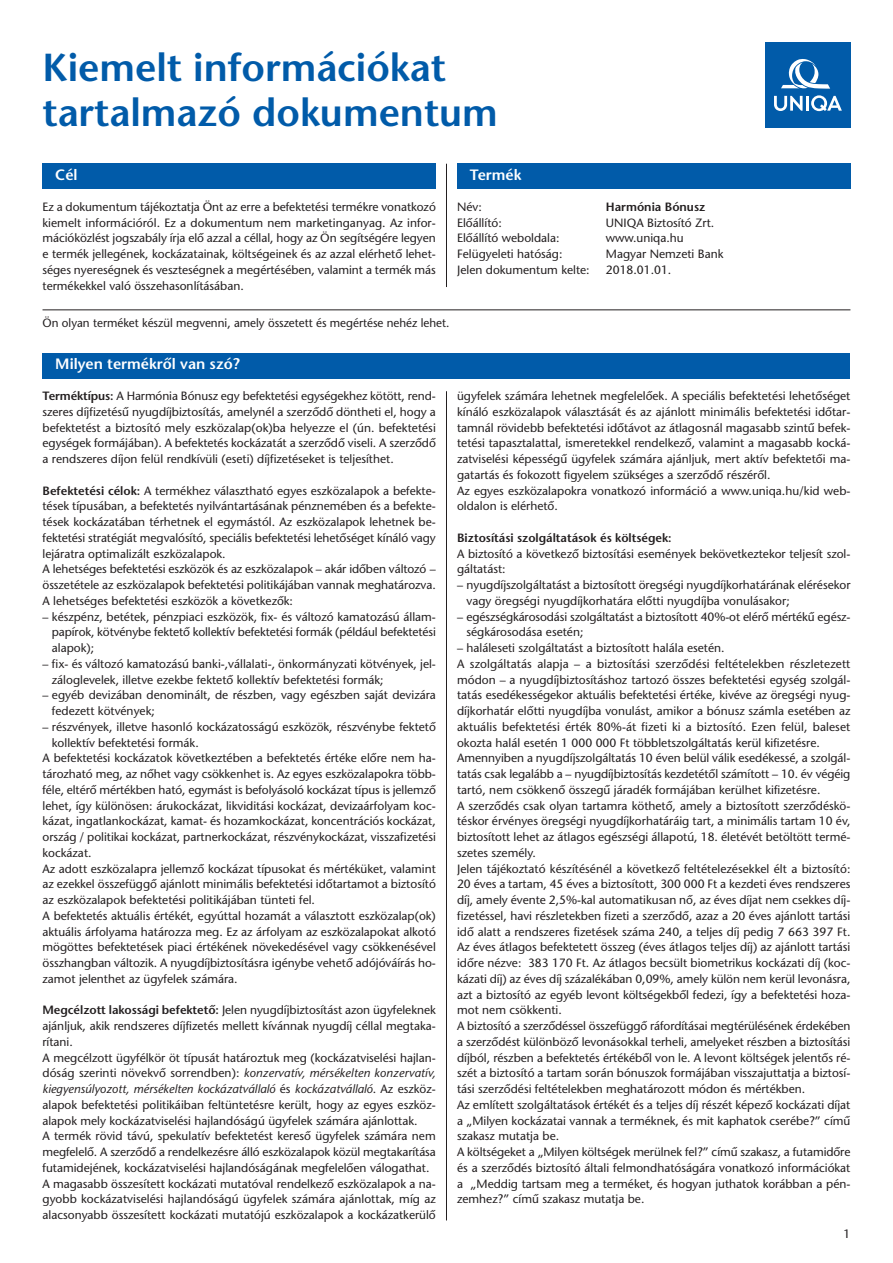
<style>
.page{position:relative;width:893px;height:1263px;background:#fff}
.page>*{position:absolute;margin:0;border:0;box-sizing:border-box;transform-origin:0 0}
.t1{font:600 39px/45px "Stone Sans M";color:#015ba9}
.t2{font:600 15px "Stone Sans M";color:#fff}
.t3{font:12px/15.8px "Stone Sans M";color:#231f20}
.t4{font:600 12px "Stone Sans M";color:#231f20}
.s1{font-weight:600}
.s2{font-style:italic}
</style>
<div class="page">
<div style="left:43px;top:164px;width:393px;height:25px;background:#015ba9"></div>
<div style="left:457px;top:164px;width:393px;height:25px;background:#015ba9"></div>
<div style="left:43px;top:353px;width:807px;height:25px;background:#015ba9"></div>
<hr style="left:446px;top:391px;width:1px;height:829px;background:#231f20">
<hr style="left:446px;top:164px;width:1px;height:123px;background:#231f20">
<div style="left:765px;top:43px;width:85px;height:85px;background:#015ba9"></div>
<svg style="left:774px;top:96px;width:29px;height:15px"></svg>
<hr style="left:806px;top:96px;width:3px;height:15px;background:#fff">
<svg style="left:811px;top:95px;width:31px;height:16px"></svg>
<svg style="left:781px;top:59px;width:49px;height:30px"></svg>
<hr style="left:43px;top:309px;width:807px;height:1px;background:#231f20">
<h1 class="t1" style="left:43px;top:49px;width:457px">Kiemelt információkat tartalmazó dokumentum</h1>
<p class="t2" style="left:55px;top:169px;width:24px">Cél</p>
<p class="t3" style="left:43px;top:200px;width:395px;text-align:justify">Ez a dokumentum tájékoztatja Önt az erre a befektetési termékre vonatkozó kiemelt információról. Ez a dokumentum nem marketinganyag. Az infor&shy;mációközlést jogszabály írja elő azzal a céllal, hogy az Ön segítségére legyen e termék jellegének, kockázatainak, költségeinek és az azzal elérhető lehet&shy;séges nyereségnek és veszteségnek a megértésében, valamint a termék más termékekkel való összehasonlításában.</p>
<p class="t2" style="left:470px;top:169px;width:53px">Termék</p>
<p class="t3" style="left:457px;top:200px;width:26px">Név:</p>
<p class="t4" style="left:606px;top:202px;width:101px">Harmónia Bónusz</p>
<p class="t3" style="left:457px;top:216px;width:46px">Előállító:</p>
<p class="t3" style="left:606px;top:216px;width:110px">UNIQA Biztosító Zrt.</p>
<p class="t3" style="left:457px;top:232px;width:104px">Előállító weboldala:</p>
<p class="t3" style="left:606px;top:232px;width:79px">www.uniqa.hu</p>
<p class="t3" style="left:457px;top:247px;width:107px">Felügyeleti hatóság:</p>
<p class="t3" style="left:606px;top:247px;width:119px">Magyar Nemzeti Bank</p>
<p class="t3" style="left:457px;top:263px;width:134px">Jelen dokumentum kelte:</p>
<p class="t3" style="left:606px;top:263px;width:67px">2018.01.01.</p>
<p class="t3" style="left:43px;top:316px;width:408px">Ön olyan terméket készül megvenni, amely összetett és megértése nehéz lehet.</p>
<p class="t2" style="left:55px;top:358px;width:186px">Milyen termékről van szó?</p>
<p class="t3" style="left:43px;top:389px;width:395px;text-align:justify"><span class="s1">Terméktípus:</span> A Harmónia Bónusz egy befektetési egységekhez kötött, rend&shy;szeres díjfizetésű nyugdíjbiztosítás, amelynél a szerződő döntheti el, hogy a befektetést a biztosító mely eszközalap(ok)ba helyezze el (ún. befektetési egységek formájában). A befektetés kockázatát a szerződő viseli. A szerződő a rendszeres díjon felül rendkívüli (eseti) díjfizetéseket is teljesíthet.</p>
<p class="t3" style="left:43px;top:484px;width:395px"><span class="s1">Befektetési célok:</span> A termékhez választható egyes eszközalapok a befekte&shy;tések típusában, a befektetés nyilvántartásának pénznemében és a befekte&shy;tések kockázatában térhetnek el egymástól. Az eszközalapok lehetnek be&shy;fektetési stratégiát megvalósító, speciális befektetési lehetőséget kínáló vagy lejáratra optimalizált eszközalapok.<br>A lehetséges befektetési eszközök és az eszközalapok – akár időben változó – összetétele az eszközalapok befektetési politikájában vannak meghatározva.<br>A lehetséges befektetési eszközök a következők:</p>
<p class="t3" style="left:52px;top:610px;width:386px;text-align:justify;text-indent:-9px">– készpénz, betétek, pénzpiaci eszközök, fix- és változó kamatozású állam&shy;papírok, kötvénybe fektető kollektív befektetési formák (például befektetési alapok);</p>
<p class="t3" style="left:52px;top:657px;width:386px;text-indent:-9px">– fix- és változó kamatozású banki-,vállalati-, önkormányzati kötvények, jel&shy;záloglevelek, illetve ezekbe fektető kollektív befektetési formák;</p>
<p class="t3" style="left:52px;top:688px;width:386px;text-indent:-9px">– egyéb devizában denominált, de részben, vagy egészben saját devizára fedezett kötvények;</p>
<p class="t3" style="left:43px;top:720px;width:395px">– részvények, illetve hasonló kockázatosságú eszközök, részvénybe fektető</p>
<p class="t3" style="left:52px;top:736px;width:148px">kollektív befektetési formák.</p>
<p class="t3" style="left:43px;top:751px;width:395px">A befektetési kockázatok következtében a befektetés értéke előre nem ha-</p>
<p class="t3" style="left:43px;top:767px;width:395px">tározható meg, az nőhet vagy csökkenhet is. Az egyes eszközalapokra több-</p>
<p class="t3" style="left:43px;top:783px;width:395px">féle, eltérő mértékben ható, egymást is befolyásoló kockázat típus is jellemző</p>
<p class="t3" style="left:43px;top:799px;width:395px">lehet, így különösen: árukockázat, likviditási kockázat, devizaárfolyam koc-</p>
<p class="t3" style="left:43px;top:814px;width:395px">kázat, ingatlankockázat, kamat- és hozamkockázat, koncentrációs kockázat,</p>
<p class="t3" style="left:43px;top:830px;width:395px">ország / politikai kockázat, partnerkockázat, részvénykockázat, visszafizetési</p>
<p class="t3" style="left:43px;top:846px;width:51px">kockázat.</p>
<p class="t3" style="left:43px;top:862px;width:395px">Az adott eszközalapra jellemző kockázat típusokat és mértéküket, valamint</p>
<p class="t3" style="left:43px;top:877px;width:395px">az ezekkel összefüggő ajánlott minimális befektetési időtartamot a biztosító</p>
<p class="t3" style="left:43px;top:893px;width:274px">az eszközalapok befektetési politikájában tünteti fel.</p>
<p class="t3" style="left:43px;top:909px;width:395px">A befektetés aktuális értékét, egyúttal hozamát a választott eszközalap(ok)</p>
<p class="t3" style="left:43px;top:925px;width:395px">aktuális árfolyama határozza meg. Ez az árfolyam az eszközalapokat alkotó</p>
<p class="t3" style="left:43px;top:940px;width:395px">mögöttes befektetések piaci értékének növekedésével vagy csökkenésével</p>
<p class="t3" style="left:43px;top:956px;width:395px">összhangban változik. A nyugdíjbiztosításra igénybe vehető adójóváírás ho-</p>
<p class="t3" style="left:43px;top:972px;width:197px">zamot jelenthet az ügyfelek számára.</p>
<p class="t3" style="left:42px;top:1003px;width:395px"><span class="s1">Megcélzott lakossági befektető:</span> Jelen nyugdíjbiztosítást azon ügyfeleknek ajánljuk, akik rendszeres díjfizetés mellett kívánnak nyugdíj céllal megtaka&shy;rítani.<br>A megcélzott ügyfélkör öt típusát határoztuk meg (kockázatviselési hajlan&shy;dóság szerinti növekvő sorrendben): <span class="s2">konzervatív, mérsékelten konzervatív, kiegyensúlyozott, mérsékelten kockázatvállaló</span> és <span class="s2">kockázatvállaló</span>. Az eszköz&shy;alapok befektetési politikáiban feltüntetésre került, hogy az egyes eszköz&shy;alapok mely kockázatviselési hajlandóságú ügyfelek számára ajánlottak.<br>A termék rövid távú, spekulatív befektetést kereső ügyfelek számára nem megfelelő. A szerződő a rendelkezésre álló eszközalapok közül megtakarítása futamidejének, kockázatviselési hajlandóságának megfelelően válogathat.<br>A magasabb összesített kockázati mutatóval rendelkező eszközalapok a na&shy;gyobb kockázatviselési hajlandóságú ügyfelek számára ajánlottak, míg az alacsonyabb összesített kockázati mutatójú eszközalapok a kockázatkerülő</p>
<p class="t3" style="left:457px;top:389px;width:395px">ügyfelek számára lehetnek megfelelőek. A speciális befektetési lehetőséget kínáló eszközalapok választását és az ajánlott minimális befektetési időtar&shy;tamnál rövidebb befektetési időtávot az átlagosnál magasabb szintű befek&shy;tetési tapasztalattal, ismeretekkel rendelkező, valamint a magasabb kocká&shy;zatviselési képességű ügyfelek számára ajánljuk, mert aktív befektetői ma&shy;gatartás és fokozott figyelem szükséges a szerződő részéről.<br>Az egyes eszközalapokra vonatkozó információ a www.uniqa.hu/kid web&shy;oldalon is elérhető.</p>
<p class="t4" style="left:457px;top:533px;width:216px">Biztosítási szolgáltatások és költségek:</p>
<p class="t3" style="left:457px;top:547px;width:395px">A biztosító a következő biztosítási események bekövetkeztekor teljesít szol&shy;gáltatást:</p>
<p class="t3" style="left:466px;top:578px;width:385px;text-indent:-9px">– nyugdíjszolgáltatást a biztosított öregségi nyugdíjkorhatárának elérésekor vagy öregségi nyugdíjkorhatára előtti nyugdíjba vonulásakor;</p>
<p class="t3" style="left:466px;top:610px;width:386px;text-indent:-9px">– egészségkárosodási szolgáltatást a biztosított 40%-ot elérő mértékű egész&shy;ségkárosodása esetén;</p>
<p class="t3" style="left:457px;top:641px;width:395px">– haláleseti szolgáltatást a biztosított halála esetén.<br>A szolgáltatás alapja – a biztosítási szerződési feltételekben részletezett módon – a nyugdíjbiztosításhoz tartozó összes befektetési egység szolgál&shy;tatás esedékességekor aktuális befektetési értéke, kivéve az öregségi nyug&shy;díjkorhatár előtti nyugdíjba vonulást, amikor a bónusz számla esetében az aktuális befektetési érték 80%-át fizeti ki a biztosító. Ezen felül, baleset okozta halál esetén 1 000 000 Ft többletszolgáltatás kerül kifizetésre.<br>Amennyiben a nyugdíjszolgáltatás 10 éven belül válik esedékessé, a szolgál&shy;tatás csak legalább a – nyugdíjbiztosítás kezdetétől számított – 10. év végéig tartó, nem csökkenő összegű járadék formájában kerülhet kifizetésre.<br>A szerződés csak olyan tartamra köthető, amely a biztosított szerződéskö&shy;téskor érvényes öregségi nyugdíjkorhatáráig tart, a minimális tartam 10 év, biztosított lehet az átlagos egészségi állapotú, 18. életévét betöltött termé&shy;szetes személy.<br>Jelen tájékoztató készítésénél a következő feltételezésekkel élt a biztosító:<br>20 éves a tartam, 45 éves a biztosított, 300 000 Ft a kezdeti éves rendszeres díj, amely évente 2,5%-kal automatikusan nő, az éves díjat nem csekkes díj&shy;fizetéssel, havi részletekben fizeti a szerződő, azaz a 20 éves ajánlott tartási idő alatt a rendszeres fizetések száma 240, a teljes díj pedig 7 663 397 Ft.<br>Az éves átlagos befektetett összeg (éves átlagos teljes díj) az ajánlott tartási időre nézve: 383 170 Ft. Az átlagos becsült biometrikus kockázati díj (koc&shy;kázati díj) az éves díj százalékában 0,09%, amely külön nem kerül levonásra, azt a biztosító az egyéb levont költségekből fedezi, így a befektetési hoza&shy;mot nem csökkenti.<br>A biztosító a szerződéssel összefüggő ráfordításai megtérülésének érdekében a szerződést különböző levonásokkal terheli, amelyeket részben a biztosítási díjból, részben a befektetés értékéből von le. A levont költségek jelentős ré&shy;szét a biztosító a tartam során bónuszok formájában visszajuttatja a biztosí&shy;tási szerződési feltételekben meghatározott módon és mértékben.<br>Az említett szolgáltatások értékét és a teljes díj részét képező kockázati díjat a „Milyen kockázatai vannak a terméknek, és mit kaphatok cserébe?” című szakasz mutatja be.<br>A költségeket a „Milyen költségek merülnek fel?” című szakasz, a futamidőre és a szerződés biztosító általi felmondhatóságára vonatkozó információkat a „Meddig tartsam meg a terméket, és hogyan juthatok korábban a pén&shy;zemhez?” című szakasz mutatja be.</p>
<p class="t3" style="left:844px;top:1227px;width:8px">1</p>
</div>
